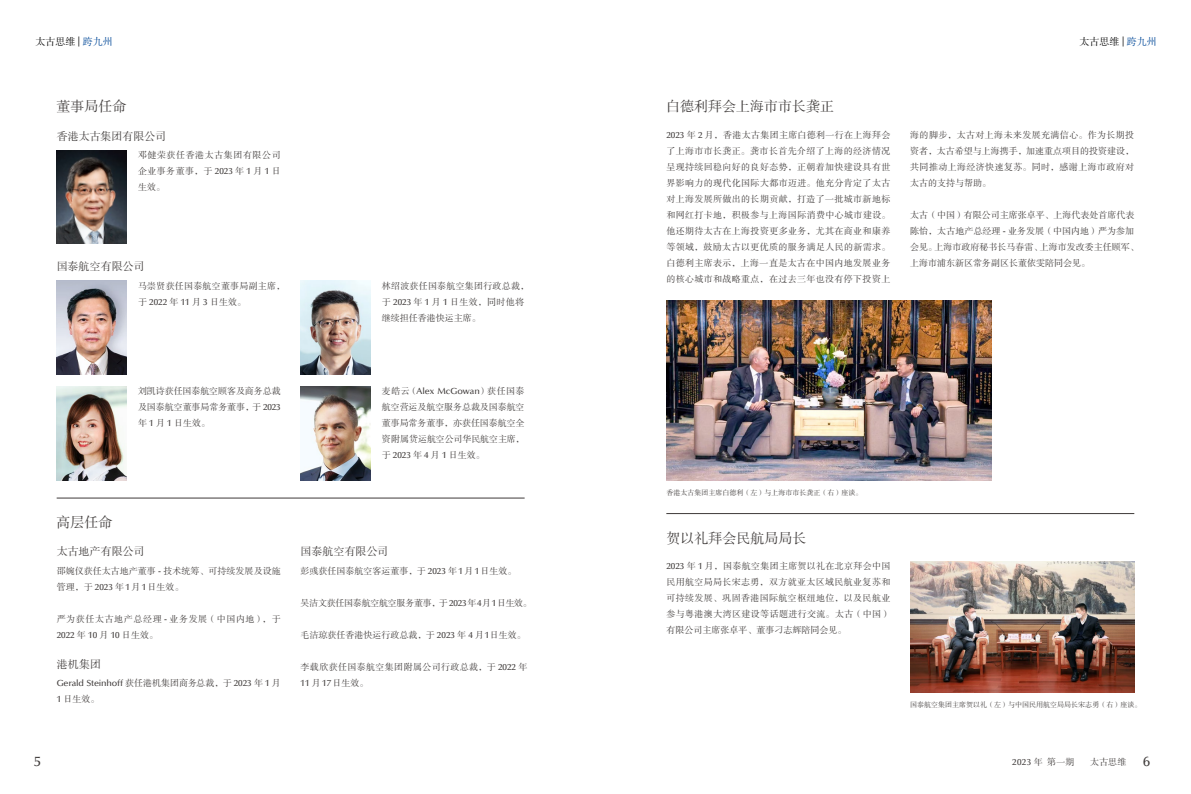
<style>
.page{position:relative;width:1191px;height:794px;background:#fff}
.page>*{position:absolute;margin:0;border:0;box-sizing:border-box;transform-origin:0 0}
.t1{font:14px "FZSSJW GB1 0";color:#3e3a39}
.t2{font:500 14px "Optima";color:#3e3a39}
.t3{font:11px "FZSSJW GB1 0";color:#3e3a39}
.t4{font:10px "FZSSJW GB1 0";color:#000}
.t5{font:9px/16px "FZSSJW GB1 0";color:#3e3a39;text-align:justify}
.t6{font:9px/16px "FZSSJW GB1 0";letter-spacing:.025em;color:#3e3a39}
.t7{font:500 9px "Optima";color:#3e3a39}
.t8{font:9px/16px "FZSSJW GB1 0";letter-spacing:.04em;color:#3e3a39}
.t9{font:500 9px "Optima";letter-spacing:-.02em;color:#3e3a39}
.t10{font:9px "FZSSJW GB1 0";letter-spacing:-.03em;color:#3e3a39}
.t11{font:9px "FZSSJW GB1 0";letter-spacing:.065em;color:#3e3a39}
.t12{font:7px "FZSSJW GB1 0";color:#3e3a39}
.s1{font-family:"Optima";font-weight:500}
.s2{color:#004898}
.s3{font-family:"FZSSJW GB1 0";font-weight:400}
.s4{font-family:"Sim Sun"}
.s5{font-family:"Optima";font-weight:500;font-size:14px}
</style>
<div class="page">
<hr style="left:57px;top:498px;width:467px;height:1px;background:#3e3a39">
<hr style="left:666px;top:513px;width:468px;height:1px;background:#3e3a39">
<img style="left:57px;top:150px;width:69px;height:94px">
<img style="left:57px;top:281px;width:69px;height:93px">
<img style="left:57px;top:386px;width:69px;height:94px">
<img style="left:300px;top:281px;width:70px;height:93px">
<img style="left:300px;top:386px;width:70px;height:94px">
<img style="left:910px;top:561px;width:224px;height:131px">
<img style="left:666px;top:301px;width:325px;height:180px">
<p class="t4" style="left:35px;top:37px;width:79px">太古思维 <span class="s1">|</span> <span class="s2">跨九州</span></p>
<p class="t4" style="left:1079px;top:37px;width:79px">太古思维 <span class="s1">|</span> <span class="s2">跨九州</span></p>
<h1 class="t1" style="left:56px;top:99px;width:71px">董事局任命</h1>
<p class="t3" style="left:57px;top:130px;width:111px">香港太古集团有限公司</p>
<p class="t5" style="left:138px;top:147px;width:144px">邓健荣获任香港太古集团有限公司企业事务董事，于 <span class="s1">2023</span> 年 <span class="s1">1</span> 月 <span class="s1">1</span> 日生效。</p>
<p class="t3" style="left:57px;top:261px;width:89px">国泰航空有限公司</p>
<p class="t6" style="left:138px;top:278px;width:149px">马崇贤获任国泰航空董事局副主席，于 <span class="s1">2022</span> 年 <span class="s1">11</span> 月 <span class="s1">3</span> 日生效。</p>
<p class="t6" style="left:382px;top:278px;width:149px">林绍波获任国泰航空集团行政总裁，于 <span class="s1">2023</span> 年 <span class="s1">1</span> 月 <span class="s1">1</span> 日生效，同时他将继续担任香港快运主席。</p>
<p class="t5" style="left:138px;top:383px;width:144px">刘凯诗获任国泰航空顾客及商务总裁及国泰航空董事局常务董事，于 <span class="s1">2023</span>年<span class="s1">1</span>月<span class="s1">1</span>日生效。</p>
<p class="t7" style="left:382px;top:386px;width:144px"><span class="s3">麦皓云（</span>Alex McGowan<span class="s3">）获任国泰</span></p>
<p class="t5" style="left:382px;top:400px;width:144px">航空营运及航空服务总裁及国泰航空董事局常务董事，亦获任国泰航空全资附属货运航空公司华民航空主席，于 <span class="s1">2023</span> 年<span class="s1">4</span> 月 <span class="s1">1</span> 日生效。</p>
<h1 class="t1" style="left:56px;top:515px;width:57px">高层任命</h1>
<p class="t3" style="left:57px;top:546px;width:89px">太古地产有限公司</p>
<p class="t5" style="left:57px;top:563px;width:225px">邵婉仪获任太古地产董事 <span class="s1">-</span> 技术统筹、可持续发展及设施管理，于 <span class="s1">2023</span> 年<span class="s1">1</span>月<span class="s1">1</span>日生效。</p>
<p class="t11" style="left:57px;top:614px;width:225px">严为获任太古地产总经理 <span class="s1">-</span> 业务发展（中国内地），于</p>
<p class="t7" style="left:57px;top:629px;width:103px">2022 <span class="s3">年</span> 10 <span class="s3">月</span> 10 <span class="s3">日生效。</span></p>
<p class="t9" style="left:57px;top:677px;width:225px">Gerald Steinhoff <span class="s3">获任港机集团商务总裁，于</span> 2023 <span class="s3">年</span> 1 <span class="s3">月</span></p>
<p class="t5" style="left:57px;top:691px;width:44px"><span class="s1">1</span> 日生效。</p>
<p class="t3" style="left:57px;top:658px;width:46px">港机集团</p>
<p class="t3" style="left:300px;top:546px;width:89px">国泰航空有限公司</p>
<p class="t5" style="left:300px;top:563px;width:218px">彭<span class="s4">彧</span>获任国泰航空客运董事，于 <span class="s1">2023</span> 年<span class="s1">1</span>月<span class="s1">1</span>日生效。</p>
<p class="t10" style="left:300px;top:598px;width:233px">吴洁文获任国泰航空航空服务董事，于 <span class="s1">2023</span>年<span class="s1">4</span>月<span class="s1">1</span>日生效。</p>
<p class="t5" style="left:300px;top:627px;width:226px">毛洁琼获任香港快运行政总裁，于 <span class="s1">2023</span> 年 <span class="s1">4</span> 月<span class="s1">1</span>日生效。</p>
<p class="t8" style="left:300px;top:659px;width:228px">李载欣获任国泰航空集团附属公司行政总裁，于 <span class="s1">2022</span> 年<br><span class="s1">11</span> 月<span class="s1">17</span>日生效。</p>
<h1 class="t1" style="left:666px;top:99px;width:169px">白德利拜会上海市市长龚正</h1>
<p class="t5" style="left:666px;top:127px;width:225px"><span class="s1">2023</span> 年 <span class="s1">2</span> 月，香港太古集团主席白德利一行在上海拜会了上海市市长龚正。龚市长首先介绍了上海的经济情况呈现持续回稳向好的良好态势，正朝着加快建设具有世界影响力的现代化国际大都市迈进。他充分肯定了太古对上海发展所做出的长期贡献，打造了一批城市新地标和网红打卡地，积极参与上海国际消费中心城市建设。他还期待太古在上海投资更多业务，尤其在商业和康养等领域，鼓励太古以更优质的服务满足人民的新需求。白德利主席表示，上海一直是太古在中国内地发展业务的核心城市和战略重点，在过去三年也没有停下投资上</p>
<p class="t5" style="left:910px;top:127px;width:225px">海的脚步，太古对上海未来发展充满信心。作为长期投资者，太古希望与上海携手，加速重点项目的投资建设，共同推动上海经济快速复苏。同时，感谢上海市政府对太古的支持与帮助。</p>
<p class="t5" style="left:910px;top:207px;width:230px;text-align:left">太古（中国）有限公司主席张卓平、上海代表处首席代表陈怡，太古地产总经理 <span class="s1">-</span> 业务发展（中国内地）严为参加会见。上海市政府秘书长马春雷、上海市发改委主任顾军、上海市浦东新区常务副区长董依雯陪同会见。</p>
<p class="t12" style="left:666px;top:489px;width:197px">香港太古集团主席白德利（左）与上海市市长龚正（右）座谈。</p>
<h1 class="t1" style="left:666px;top:530px;width:141px">贺以礼拜会民航局局长</h1>
<p class="t5" style="left:666px;top:558px;width:225px"><span class="s1">2023</span> 年 <span class="s1">1</span> 月，国泰航空集团主席贺以礼在北京拜会中国民用航空局局长宋志勇，双方就亚太区域民航业复苏和可持续发展、巩固香港国际航空枢纽地位，以及民航业参与粤港澳大湾区建设等话题进行交流。太古（中国）有限公司主席张卓平、董事刁志辉陪同会见。</p>
<p class="t12" style="left:910px;top:700px;width:233px">国泰航空集团主席贺以礼（左）与中国民用航空局局长宋志勇（右）座谈。</p>
<h1 class="t2" style="left:34px;top:753px;width:8px">5</h1>
<p class="t7" style="left:1012px;top:757px;width:64px">2023 <span class="s3">年 第一期</span></p>
<p class="t5" style="left:1090px;top:754px;width:61px">太古思维 <span class="s5">6</span></p>
</div>
